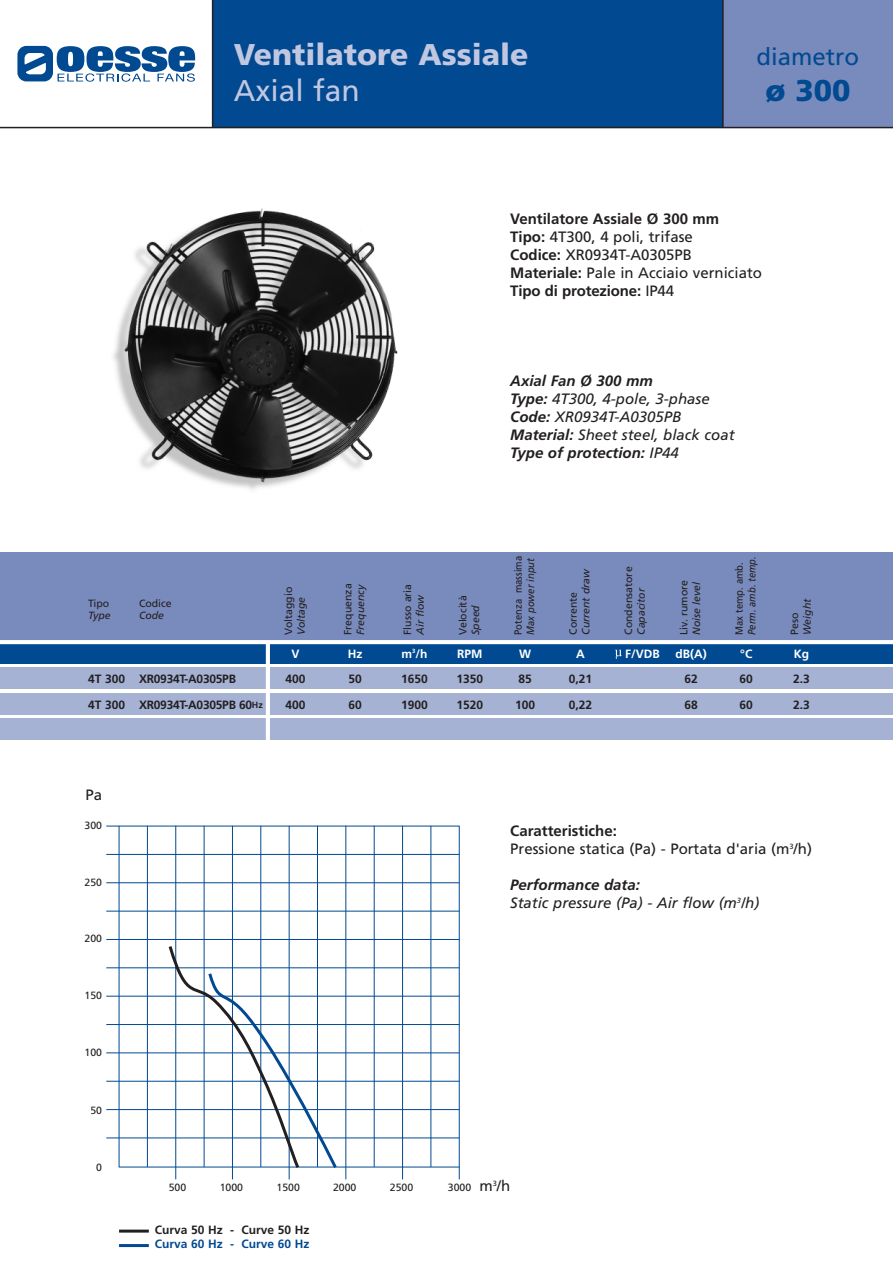
<style>
.page{position:relative;width:893px;height:1263px;background:#fff}
.page>*{position:absolute;margin:0;border:0;box-sizing:border-box;transform-origin:0 0}
.t1{font:900 30px "Frutiger";color:#c1c7e1}
.t2{font:30px "Frutiger";color:#c1c7e1}
.t3{font:900 30px "Frutiger";color:#014990}
.t4{font:24px "Frutiger";color:#014990}
.t5{font:italic 15px/18px "Frutiger";color:#231f20}
.t6{font:700 15px/18px "Frutiger";color:#231f20}
.t7{font:15px/18px "Frutiger";color:#231f20}
.t8{font:700 12px/25.5px "Frutiger";color:#231f20}
.t9{font:700 12px/25.5px "Frutiger";letter-spacing:-.02em;color:#231f20}
.t10{font:700 12px "Frutiger";color:#fff}
.t11{font:700 12px "Frutiger";color:#014990}
.t12{font:10.5px "Frutiger";color:#231f20}
.t13{font:italic 10.5px "Frutiger";color:#231f20}
.t14{font:italic 10.5px "Frutiger";color:#231f20;scale:.9 1}
.t15{font:10.5px "Frutiger";color:#231f20;scale:.9 1}
.s1{font-weight:400}
.s2{font-weight:700}
.s3{font-size:9px}
.s4{font-size:15px}
</style>
<div class="page">
<div style="left:723px;top:0;width:170px;height:128px;background:#788bbc"></div>
<div style="left:213px;top:0;width:510px;height:128px;background:#014990"></div>
<svg style="left:17px;top:46px;width:178px;height:36px"></svg>
<hr style="left:212px;top:0;width:1px;height:128px;background:#231f20">
<hr style="left:0;top:127px;width:893px;height:1px;background:#231f20">
<hr style="left:722px;top:0;width:2px;height:128px;background:#231f20">
<img style="left:113px;top:208px;width:285px;height:282px">
<hr style="left:119px;top:1229px;width:30px;height:3px;background:#231f20">
<hr style="left:119px;top:1244px;width:30px;height:3px;background:#014990">
<hr style="left:147px;top:826px;width:1px;height:341px;background:#014990">
<hr style="left:175px;top:826px;width:1px;height:353px;background:#014990">
<hr style="left:204px;top:826px;width:1px;height:341px;background:#014990">
<hr style="left:119px;top:826px;width:1px;height:341px;background:#014990">
<hr style="left:232px;top:826px;width:1px;height:353px;background:#014990">
<hr style="left:260px;top:826px;width:1px;height:341px;background:#014990">
<hr style="left:289px;top:826px;width:1px;height:353px;background:#014990">
<hr style="left:317px;top:826px;width:1px;height:341px;background:#014990">
<hr style="left:345px;top:826px;width:1px;height:353px;background:#014990">
<hr style="left:374px;top:826px;width:1px;height:341px;background:#014990">
<hr style="left:402px;top:826px;width:1px;height:353px;background:#014990">
<hr style="left:430px;top:826px;width:1px;height:341px;background:#014990">
<hr style="left:459px;top:826px;width:1px;height:353px;background:#014990">
<hr style="left:106px;top:1137px;width:353px;height:1px;background:#014990">
<hr style="left:106px;top:1109px;width:353px;height:1px;background:#014990">
<hr style="left:106px;top:1081px;width:353px;height:1px;background:#014990">
<hr style="left:106px;top:1052px;width:353px;height:1px;background:#014990">
<hr style="left:106px;top:1024px;width:353px;height:1px;background:#014990">
<hr style="left:106px;top:996px;width:353px;height:1px;background:#014990">
<hr style="left:106px;top:967px;width:353px;height:1px;background:#014990">
<hr style="left:106px;top:939px;width:353px;height:1px;background:#014990">
<hr style="left:106px;top:911px;width:353px;height:1px;background:#014990">
<hr style="left:106px;top:882px;width:353px;height:1px;background:#014990">
<hr style="left:106px;top:854px;width:353px;height:1px;background:#014990">
<hr style="left:106px;top:826px;width:353px;height:1px;background:#014990">
<hr style="left:119px;top:1167px;width:340px;height:1px;background:#014990">
<svg style="left:166px;top:943px;width:173px;height:228px"></svg>
<div style="left:0;top:553px;width:893px;height:102px;background:#788bbc"></div>
<svg style="left:0;top:663px;width:893px;height:56px"></svg>
<div style="left:0;top:642px;width:893px;height:21px;background:#014990"></div>
<svg style="left:615px;top:650px;width:7px;height:9px"></svg>
<div style="left:0;top:668px;width:893px;height:21px;background:#a5b2d4"></div>
<div style="left:0;top:693px;width:893px;height:21px;background:#a5b2d4"></div>
<div style="left:0;top:719px;width:893px;height:21px;background:#a5b2d4"></div>
<hr style="left:266px;top:642px;width:4px;height:102px;background:#fff">
<hr style="left:0;top:640px;width:893px;height:4px;background:#fff">
<h1 class="t1" style="left:234px;top:43px;width:296px">Ventilatore Assiale</h1>
<h1 class="t2" style="left:234px;top:79px;width:127px">Axial fan</h1>
<h2 class="t4" style="left:757px;top:47px;width:104px">diametro</h2>
<h1 class="t3" style="left:765px;top:79px;width:87px">ø 300</h1>
<p class="t6" style="left:510px;top:211px;width:253px">Ventilatore Assiale Ø 300 mm<br>Tipo: <span class="s1">4T300, 4 poli, trifase<br></span>Codice: <span class="s1">XR0934T-A0305PB<br></span>Materiale: <span class="s1">Pale in Acciaio verniciato<br></span>Tipo di protezione: <span class="s1">IP44</span></p>
<p class="t5" style="left:510px;top:373px;width:226px"><span class="s2">Axial Fan Ø 300 mm<br>Type:</span> 4T300, 4-pole, 3-phase<br><span class="s2">Code:</span> XR0934T-A0305PB<br><span class="s2">Material:</span> Sheet steel, black coat<br><span class="s2">Type of protection:</span> IP44</p>
<p class="t12" style="left:88px;top:599px;width:23px">Tipo</p>
<p class="t13" style="left:88px;top:611px;width:24px">Type</p>
<p class="t12" style="left:139px;top:599px;width:34px">Codice</p>
<p class="t13" style="left:139px;top:611px;width:27px">Code</p>
<p class="t8" style="left:88px;top:667px;width:39px">4T 300<br>4T 300</p>
<p class="t9" style="left:139px;top:667px;width:125px">XR0934T-A0305PB<br>XR0934T-A0305PB 60<span class="s3">Hz</span></p>
<p class="t12" style="left:284px;top:635px;width:49px;rotate:-90deg">Voltaggio</p>
<p class="t13" style="left:297px;top:635px;width:40px;rotate:-90deg">Voltage</p>
<p class="t12" style="left:344px;top:635px;width:53px;rotate:-90deg">Frequenza</p>
<p class="t13" style="left:356px;top:635px;width:52px;rotate:-90deg">Frequency</p>
<p class="t12" style="left:403px;top:635px;width:53px;rotate:-90deg">Flusso aria</p>
<p class="t13" style="left:416px;top:635px;width:42px;rotate:-90deg">Air flow</p>
<p class="t12" style="left:459px;top:635px;width:41px;rotate:-90deg">Velocità</p>
<p class="t13" style="left:471px;top:635px;width:31px;rotate:-90deg">Speed</p>
<p class="t15" style="left:514px;top:635px;width:89px;rotate:-90deg">Potenza massima</p>
<p class="t14" style="left:526px;top:635px;width:87px;rotate:-90deg">Max power input</p>
<p class="t13" style="left:582px;top:635px;width:68px;rotate:-90deg">Current draw</p>
<p class="t12" style="left:624px;top:635px;width:70px;rotate:-90deg">Condensatore</p>
<p class="t13" style="left:637px;top:635px;width:49px;rotate:-90deg">Capacitor</p>
<p class="t12" style="left:680px;top:635px;width:56px;rotate:-90deg">Liv. rumore</p>
<p class="t13" style="left:692px;top:635px;width:54px;rotate:-90deg">Noise level</p>
<p class="t12" style="left:569px;top:635px;width:45px;rotate:-90deg">Corrente</p>
<p class="t15" style="left:735px;top:635px;width:82px;rotate:-90deg">Max temp. amb.</p>
<p class="t14" style="left:747px;top:635px;width:89px;rotate:-90deg">Perm. amb. temp.</p>
<p class="t13" style="left:803px;top:635px;width:38px;rotate:-90deg">Weight</p>
<p class="t12" style="left:790px;top:635px;width:24px;rotate:-90deg">Peso</p>
<p class="t10" style="left:292px;top:648px;width:10px">V</p>
<p class="t10" style="left:348px;top:648px;width:16px">Hz</p>
<p class="t10" style="left:402px;top:648px;width:27px">m<sup>3</sup>/h</p>
<p class="t10" style="left:457px;top:648px;width:27px">RPM</p>
<p class="t10" style="left:519px;top:648px;width:13px">W</p>
<p class="t10" style="left:576px;top:648px;width:10px">A</p>
<p class="t10" style="left:625px;top:648px;width:36px">F/VDB</p>
<p class="t10" style="left:675px;top:648px;width:33px">dB(A)</p>
<p class="t10" style="left:740px;top:648px;width:14px">°C</p>
<p class="t10" style="left:794px;top:648px;width:17px">Kg</p>
<p class="t8" style="left:286px;top:667px;width:22px">400</p>
<p class="t8" style="left:348px;top:667px;width:15px">50</p>
<p class="t8" style="left:401px;top:667px;width:28px">1650</p>
<p class="t8" style="left:457px;top:667px;width:28px">1350</p>
<p class="t8" style="left:518px;top:667px;width:15px">85</p>
<p class="t8" style="left:569px;top:667px;width:25px">0,21</p>
<p class="t8" style="left:684px;top:667px;width:15px">62</p>
<p class="t8" style="left:740px;top:667px;width:15px">60</p>
<p class="t8" style="left:793px;top:667px;width:18px">2.3</p>
<p class="t8" style="left:286px;top:692px;width:22px">400</p>
<p class="t8" style="left:348px;top:692px;width:15px">60</p>
<p class="t8" style="left:401px;top:692px;width:28px">1900</p>
<p class="t8" style="left:457px;top:692px;width:28px">1520</p>
<p class="t8" style="left:515px;top:692px;width:22px">100</p>
<p class="t8" style="left:569px;top:692px;width:25px">0,22</p>
<p class="t8" style="left:684px;top:692px;width:15px">68</p>
<p class="t8" style="left:740px;top:692px;width:15px">60</p>
<p class="t8" style="left:793px;top:692px;width:18px">2.3</p>
<p class="t7" style="left:85px;top:787px;width:18px">Pa</p>
<p class="t12" style="left:85px;top:821px;width:19px">300</p>
<p class="t12" style="left:85px;top:878px;width:19px">250</p>
<p class="t12" style="left:85px;top:934px;width:19px">200</p>
<p class="t12" style="left:85px;top:991px;width:19px">150</p>
<p class="t12" style="left:85px;top:1048px;width:19px">100</p>
<p class="t12" style="left:90px;top:1106px;width:13px">50</p>
<p class="t12" style="left:96px;top:1163px;width:7px">0</p>
<p class="t7" style="left:510px;top:823px;width:303px"><span class="s2">Caratteristiche:<br></span>Pressione statica (Pa) - Portata d'aria (m<sup>3</sup>/h)</p>
<p class="t5" style="left:510px;top:877px;width:251px"><span class="s2">Performance data:<br></span>Static pressure (Pa) - Air flow (m<sup>3</sup>/h)</p>
<p class="t12" style="left:169px;top:1183px;width:19px">500</p>
<p class="t12" style="left:220px;top:1183px;width:25px">1000</p>
<p class="t12" style="left:277px;top:1183px;width:25px">1500</p>
<p class="t12" style="left:333px;top:1183px;width:25px">2000</p>
<p class="t12" style="left:390px;top:1183px;width:25px">2500</p>
<p class="t12" style="left:448px;top:1183px;width:64px">3000 <span class="s4">m</span><sup>3</sup><span class="s4">/h</span></p>
<p class="t8" style="left:155px;top:1218px;width:156px">Curva 50 Hz - Curve 50 Hz</p>
<p class="t11" style="left:155px;top:1239px;width:156px">Curva 60 Hz - Curve 60 Hz</p>
</div>
